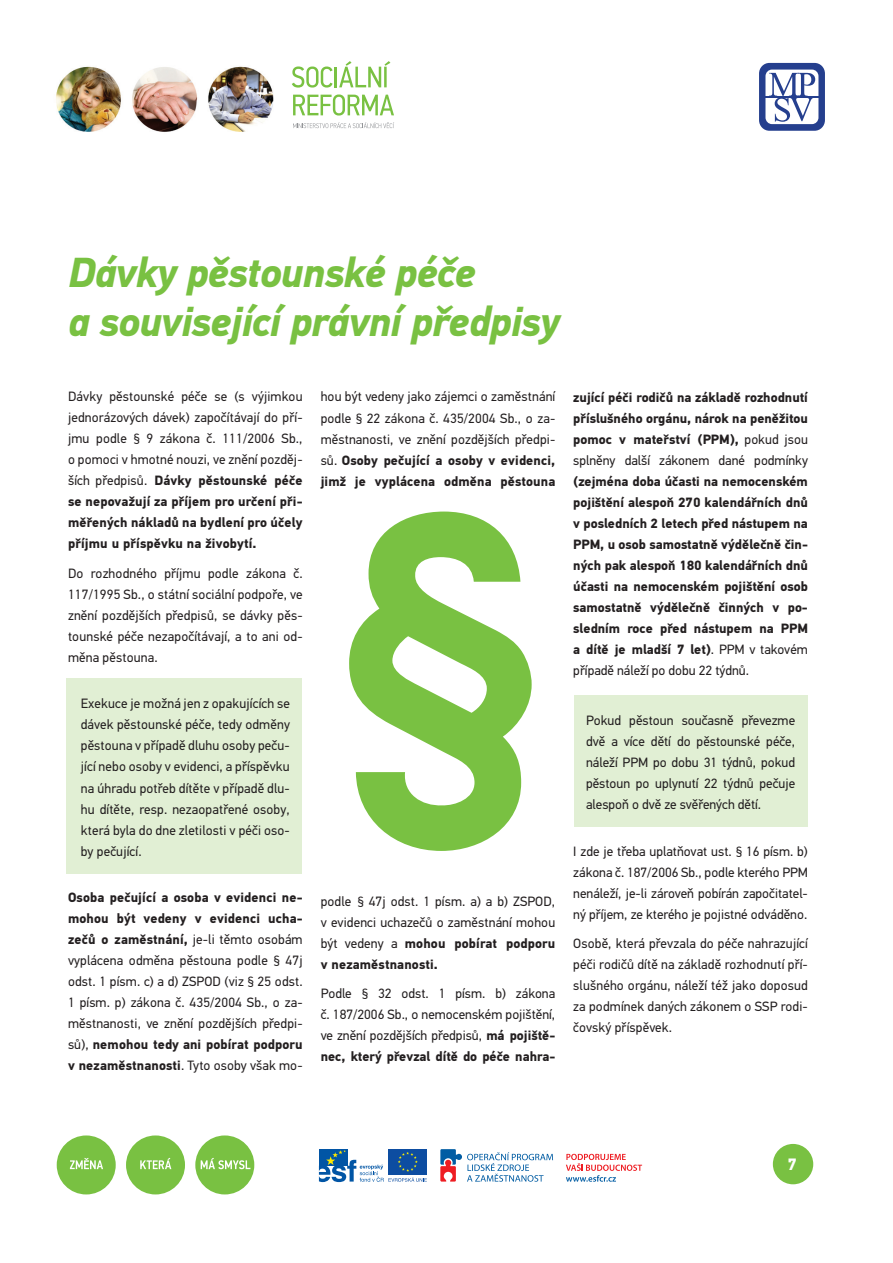
<style>
.page{position:relative;width:893px;height:1263px;background:#fff}
.page>*{position:absolute;margin:0;border:0;box-sizing:border-box;transform-origin:0 0}
.t1{font:600 373.2px "Avant Garde CE";color:#79c142}
.t2{font:italic 700 42px/49.5px "PF Din Text Pro";letter-spacing:-.02em;color:#79c142}
.t3{font:700 16.5px "PF Din Text Pro";color:#fff}
.t4{font:13.5px/21px "PF Din Text Pro";letter-spacing:.01em;color:#231f20;text-align:justify}
.t5{font:700 13.5px/21px "PF Din Text Pro";color:#231f20;text-align:justify}
.s1{font-weight:700}
.s2{font-weight:400}
</style>
<div class="page">
<div style="left:773px;top:1144px;width:40px;height:40px;background:#79c142;border-radius:50%"></div>
<svg style="left:440px;top:1149px;width:113px;height:33px"></svg>
<div style="left:388px;top:1149px;width:39px;height:26px;background:#0d4da1"></div>
<svg style="left:566px;top:1154px;width:76px;height:28px"></svg>
<div style="left:319px;top:1149px;width:28px;height:17px;background:#0155a5"></div>
<svg style="left:319px;top:1150px;width:108px;height:32px"></svg>
<svg style="left:293px;top:122px;width:101px;height:6px"></svg>
<svg style="left:292px;top:66px;width:41px;height:22px"></svg>
<hr style="left:335px;top:67px;width:2px;height:20px;background:#79c142">
<svg style="left:339px;top:61px;width:51px;height:26px"></svg>
<svg style="left:293px;top:94px;width:101px;height:22px"></svg>
<div style="left:57px;top:1135px;width:59px;height:59px;background:#79c142;border-radius:50%"></div>
<div style="left:126px;top:1135px;width:59px;height:59px;background:#79c142;border-radius:50%"></div>
<div style="left:195px;top:1135px;width:59px;height:59px;background:#79c142;border-radius:50%"></div>
<svg style="left:70px;top:1158px;width:33px;height:11px"></svg>
<svg style="left:140px;top:1158px;width:31px;height:11px"></svg>
<svg style="left:201px;top:1158px;width:49px;height:11px"></svg>
<img style="left:56px;top:66px;width:218px;height:66px">
<svg style="left:759px;top:63px;width:66px;height:68px"></svg>
<div style="left:67px;top:678px;width:235px;height:196px;background:#e1efd4"></div>
<div style="left:574px;top:695px;width:234px;height:132px;background:#e1efd4"></div>
<h2 class="t2" style="left:68px;top:248px;width:494px">Dávky pěstounské péče<br>a související právní předpisy</h2>
<p class="t4" style="left:68px;top:386px;width:236px">Dávky pěstounské péče se (s výjimkou jednorázových dávek) započítávají do pří&shy;jmu podle § 9 zákona č. 111/2006 Sb., o pomoci v hmotné nouzi, ve znění pozděj&shy;ších předpisů. <span class="s1">Dávky pěstounské péče se nepovažují za příjem pro určení při&shy;měřených nákladů na bydlení pro účely příjmu u příspěvku na živobytí.</span></p>
<p class="t4" style="left:68px;top:563px;width:236px">Do rozhodného příjmu podle zákona č.<br>117/1995 Sb., o státní sociální podpoře, ve znění pozdějších předpisů, se dávky pěs&shy;tounské péče nezapočítávají, a to ani od&shy;měna pěstouna.</p>
<p class="t4" style="left:81px;top:693px;width:211px">Exekuce je možná jen z opakujících se dávek pěstounské péče, tedy odměny pěstouna v případě dluhu osoby peču&shy;jící nebo osoby v evidenci, a příspěvku na úhradu potřeb dítěte v případě dlu&shy;hu dítěte, resp. nezaopatřené osoby, která byla do dne zletilosti v péči oso&shy;by pečující.</p>
<p class="t4" style="left:68px;top:887px;width:236px"><span class="s1">Osoba pečující a osoba v evidenci ne&shy;mohou být vedeny v evidenci ucha&shy;zečů o zaměstnání,</span> je-li těmto osobám vyplácena odměna pěstouna podle § 47j odst. 1 písm. c) a d) ZSPOD (viz § 25 odst.<br>1 písm. p) zákona č. 435/2004 Sb., o za&shy;městnanosti, ve znění pozdějších předpi&shy;sů), <span class="s1">nemohou tedy ani pobírat podporu v nezaměstnanosti</span>. Tyto osoby však mo-</p>
<p class="t4" style="left:321px;top:386px;width:236px">hou být vedeny jako zájemci o zaměstnání podle § 22 zákona č. 435/2004 Sb., o za&shy;městnanosti, ve znění pozdějších předpi&shy;sů. <span class="s1">Osoby pečující a osoby v evidenci, jimž je vyplácena odměna pěstouna</span></p>
<h1 class="t1" style="left:334px;top:449px;width:211px">§</h1>
<p class="t4" style="left:321px;top:890px;width:236px">podle § 47j odst. 1 písm. a) a b) ZSPOD, v evidenci uchazečů o zaměstnání mohou být vedeny a <span class="s1">mohou pobírat podporu v nezaměstnanosti.</span></p>
<p class="t4" style="left:321px;top:983px;width:236px">Podle § 32 odst. 1 písm. b) zákona č. 187/2006 Sb., o nemocenském pojištění, ve znění pozdějších předpisů, <span class="s1">má pojiště&shy;nec, který převzal dítě do péče nahra-</span></p>
<p class="t5" style="left:573px;top:387px;width:236px">zující péči rodičů na základě rozhodnutí příslušného orgánu, nárok na peněžitou pomoc v mateřství (PPM</p>
<p class="t4" style="left:573px;top:428px;width:236px;text-align:right"><span class="s1">),</span> pokud jsou<br>splněny další zákonem dané podmínky</p>
<p class="t5" style="left:573px;top:471px;width:236px">(zejména doba účasti na nemocenském pojištění alespoň 270 kalendářních dnů v posledních 2 letech před nástupem na PPM</p>
<p class="t5" style="left:573px;top:534px;width:236px;text-align:left;text-indent:27px">, u osob samostatně výdělečně čin&shy;ných pak alespoň 180 kalendářních dnů účasti na nemocenském pojištění osob samostatně výdělečně činných v po&shy;sledním roce před nástupem na PPM<br>a dítě je mladší 7 let)<span class="s2">. PPM v takovém případě náleží po dobu 22 týdnů.</span></p>
<p class="t4" style="left:586px;top:710px;width:211px">Pokud pěstoun současně převezme dvě a více dětí do pěstounské péče, náleží PPM po dobu 31 týdnů, pokud pěstoun po uplynutí 22 týdnů pečuje alespoň o dvě ze svěřených dětí.</p>
<p class="t4" style="left:573px;top:841px;width:236px">I zde je třeba uplatňovat ust. § 16 písm. b) zákona č. 187/2006 Sb., podle kterého PPM nenáleží, je-li zároveň pobírán započitatel&shy;ný příjem, ze kterého je pojistné odváděno.</p>
<p class="t4" style="left:573px;top:933px;width:236px">Osobě, která převzala do péče nahrazující péči rodičů dítě na základě rozhodnutí pří&shy;slušného orgánu, náleží též jako doposud za podmínek daných zákonem o SSP rodi&shy;čovský příspěvek.</p>
<p class="t3" style="left:788px;top:1154px;width:11px">7</p>
</div>
